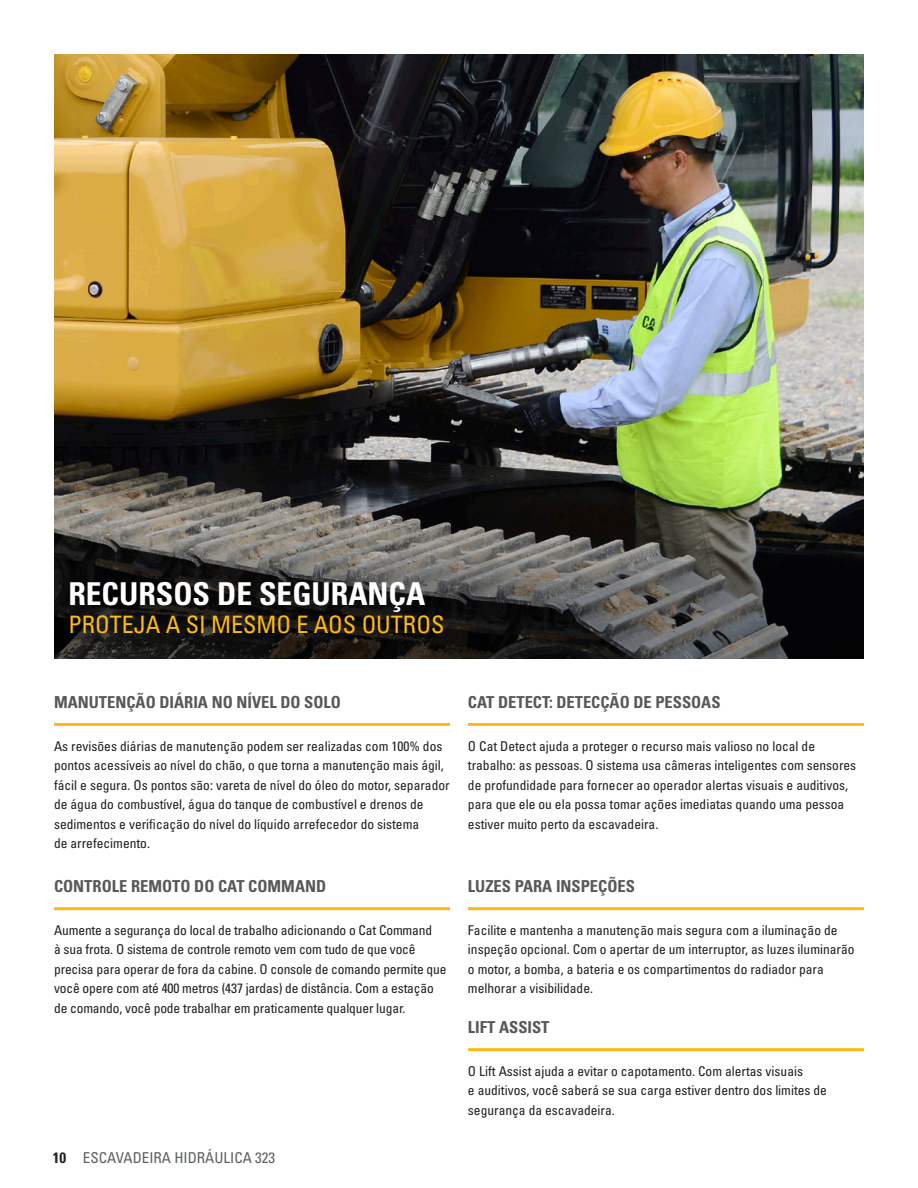
<style>
.page{position:relative;width:918px;height:1188px;background:#fff}
.page>*{position:absolute;margin:0;border:0;box-sizing:border-box;transform-origin:0 0}
.t1{font:700 condensed 31.5px "Univers LT Std";color:#fff}
.t2{font:condensed 24px "Univers LT Std";color:#fcba13}
.t3{font:16.5px "Univers LTCYR 67 Bold Cond";color:#57585a}
.t4{font:condensed 15px "Univers LTCYR 57";color:#5d6163}
.t5{font:condensed 13.5px/19.5px "Univers LTCYR 57";color:#231f20}
.s1{font-family:"Univers LTCYR 67 Bold Cond";font-stretch:normal;color:#231f20}
</style>
<div class="page">
<img style="left:54px;top:54px;width:810px;height:604px">
<hr style="left:468px;top:907px;width:396px;height:3px;background:#fcba13">
<hr style="left:468px;top:723px;width:396px;height:3px;background:#fcba13">
<hr style="left:468px;top:1048px;width:396px;height:3px;background:#fcba13">
<hr style="left:54px;top:907px;width:396px;height:3px;background:#fcba13">
<hr style="left:54px;top:723px;width:396px;height:3px;background:#fcba13">
<h1 class="t1" style="left:68px;top:574px;width:359px">RECURSOS DE SEGURANÇA</h1>
<h2 class="t2" style="left:68px;top:610px;width:378px">PROTEJA A SI MESMO E AOS OUTROS</h2>
<p class="t3" style="left:54px;top:692px;width:288px">MANUTENÇÃO DIÁRIA NO NÍVEL DO SOLO</p>
<p class="t3" style="left:468px;top:692px;width:254px">CAT DETECT: DETECÇÃO DE PESSOAS</p>
<p class="t5" style="left:54px;top:736px;width:397px">As revisões diárias de manutenção podem ser realizadas com 100% dos pontos acessíveis ao nível do chão, o que torna a manutenção mais ágil, fácil e segura. Os pontos são: vareta de nível do óleo do motor, separador de água do combustível, água do tanque de combustível e drenos de sedimentos e verificação do nível do líquido arrefecedor do sistema<br>de arrefecimento.</p>
<p class="t5" style="left:468px;top:736px;width:390px">O Cat Detect ajuda a proteger o recurso mais valioso no local de trabalho: as pessoas. O sistema usa câmeras inteligentes com sensores de profundidade para fornecer ao operador alertas visuais e auditivos, para que ele ou ela possa tomar ações imediatas quando uma pessoa estiver muito perto da escavadeira.</p>
<p class="t3" style="left:54px;top:876px;width:274px">CONTROLE REMOTO DO CAT COMMAND</p>
<p class="t3" style="left:468px;top:876px;width:168px">LUZES PARA INSPEÇÕES</p>
<p class="t5" style="left:54px;top:920px;width:394px">Aumente a segurança do local de trabalho adicionando o Cat Command<br>à sua frota. O sistema de controle remoto vem com tudo de que você precisa para operar de fora da cabine. O console de comando permite que você opere com até 400 metros (437 jardas) de distância. Com a estação de comando, você pode trabalhar em praticamente qualquer lugar.</p>
<p class="t5" style="left:468px;top:920px;width:388px">Facilite e mantenha a manutenção mais segura com a iluminação de inspeção opcional. Com o apertar de um interruptor, as luzes iluminarão o motor, a bomba, a bateria e os compartimentos do radiador para melhorar a visibilidade.</p>
<p class="t3" style="left:468px;top:1017px;width:83px">LIFT ASSIST</p>
<p class="t5" style="left:468px;top:1061px;width:361px">O Lift Assist ajuda a evitar o capotamento. Com alertas visuais<br>e auditivos, você saberá se sua carga estiver dentro dos limites de segurança da escavadeira.</p>
<p class="t4" style="left:53px;top:1148px;width:224px"><span class="s1">10</span> ESCAVADEIRA HIDRÁULICA 323</p>
</div>
